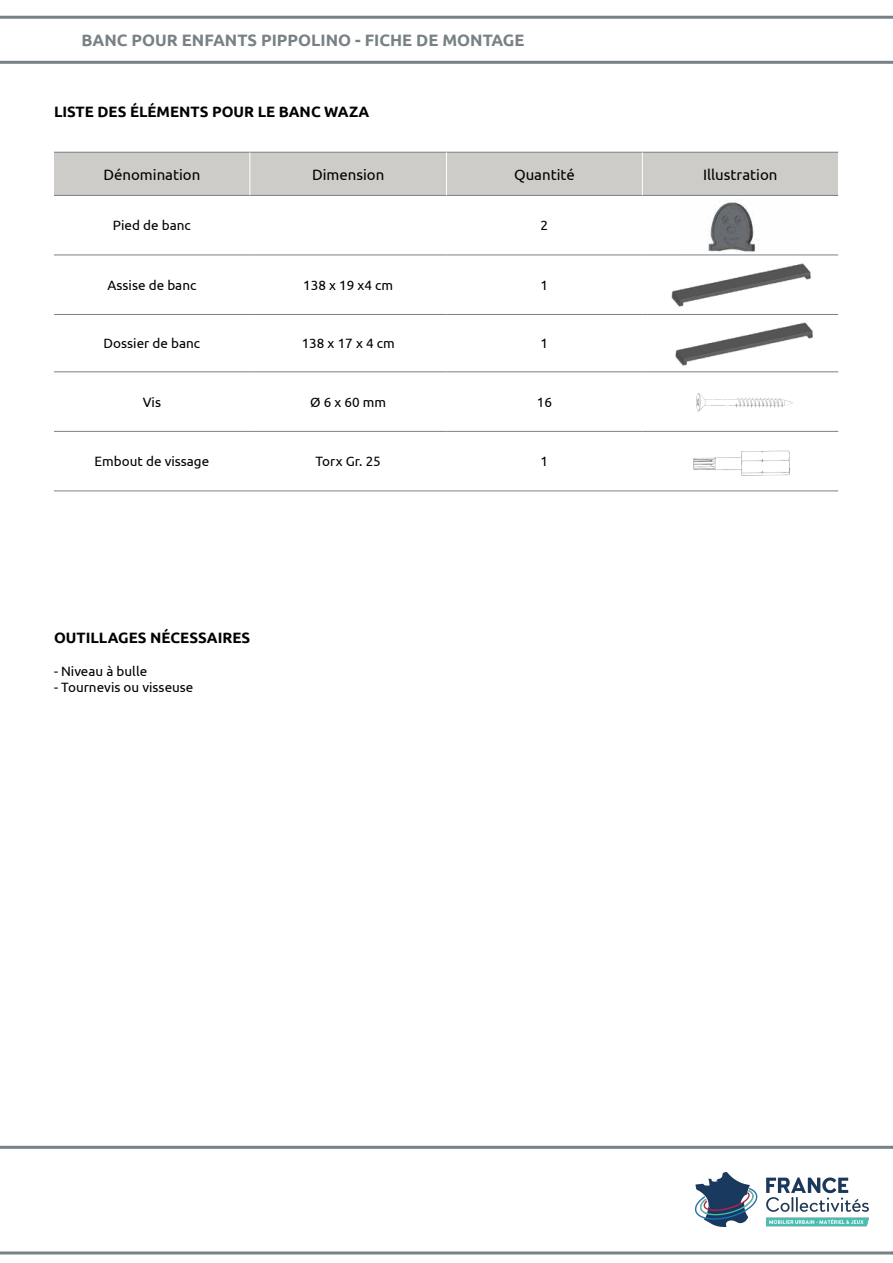
<style>
.page{position:relative;width:893px;height:1263px;background:#fff}
.page>*{position:absolute;margin:0;border:0;box-sizing:border-box;transform-origin:0 0}
.t1{font:700 16.5px "Ubuntu";color:#788186}
.t2{font:700 15px "Ubuntu";color:#000}
.t3{font:15px "Ubuntu";color:#000}
.t4{font:13.5px "Ubuntu";color:#000}
</style>
<div class="page">
<hr style="left:0;top:16px;width:893px;height:3px;background:#778186">
<hr style="left:0;top:61px;width:893px;height:3px;background:#778186">
<hr style="left:0;top:1251px;width:893px;height:3px;background:#778186">
<hr style="left:0;top:1146px;width:893px;height:3px;background:#778186">
<div style="left:54px;top:152px;width:196px;height:43px;background:#cdccc9"></div>
<div style="left:250px;top:153px;width:392px;height:42px;background:#cdccc9"></div>
<div style="left:642px;top:152px;width:196px;height:43px;background:#cdccc9"></div>
<hr style="left:54px;top:152px;width:196px;height:1px;background:#778186">
<hr style="left:250px;top:152px;width:196px;height:1px;background:#778186">
<hr style="left:446px;top:152px;width:196px;height:1px;background:#778186">
<hr style="left:642px;top:152px;width:196px;height:1px;background:#778186">
<hr style="left:54px;top:195px;width:196px;height:1px;background:#778186">
<hr style="left:250px;top:195px;width:196px;height:1px;background:#778186">
<hr style="left:446px;top:195px;width:196px;height:1px;background:#778186">
<hr style="left:642px;top:195px;width:196px;height:1px;background:#778186">
<hr style="left:54px;top:255px;width:196px;height:1px;background:#778186">
<hr style="left:250px;top:255px;width:196px;height:1px;background:#778186">
<hr style="left:446px;top:255px;width:196px;height:1px;background:#778186">
<hr style="left:642px;top:255px;width:196px;height:1px;background:#778186">
<hr style="left:54px;top:314px;width:196px;height:1px;background:#778186">
<hr style="left:250px;top:314px;width:196px;height:1px;background:#778186">
<hr style="left:446px;top:314px;width:196px;height:1px;background:#778186">
<hr style="left:642px;top:314px;width:196px;height:1px;background:#778186">
<hr style="left:54px;top:372px;width:196px;height:1px;background:#778186">
<hr style="left:250px;top:372px;width:196px;height:1px;background:#778186">
<hr style="left:446px;top:372px;width:196px;height:1px;background:#778186">
<hr style="left:642px;top:372px;width:196px;height:1px;background:#778186">
<hr style="left:54px;top:431px;width:196px;height:1px;background:#778186">
<hr style="left:250px;top:431px;width:196px;height:1px;background:#778186">
<hr style="left:446px;top:431px;width:196px;height:1px;background:#778186">
<hr style="left:642px;top:431px;width:196px;height:1px;background:#778186">
<hr style="left:54px;top:491px;width:196px;height:1px;background:#778186">
<hr style="left:250px;top:491px;width:196px;height:1px;background:#778186">
<hr style="left:446px;top:491px;width:196px;height:1px;background:#778186">
<hr style="left:642px;top:491px;width:196px;height:1px;background:#778186">
<hr style="left:249px;top:152px;width:1px;height:43px;background:#fff">
<hr style="left:446px;top:152px;width:1px;height:43px;background:#fff">
<hr style="left:642px;top:152px;width:1px;height:43px;background:#fff">
<img style="left:708px;top:202px;width:48px;height:50px">
<img style="left:671px;top:263px;width:140px;height:44px">
<img style="left:675px;top:322px;width:138px;height:44px">
<img style="left:696px;top:393px;width:97px;height:19px">
<img style="left:693px;top:450px;width:97px;height:26px">
<img style="left:696px;top:1172px;width:173px;height:55px">
<p class="t1" style="left:82px;top:30px;width:444px">BANC POUR ENFANTS PIPPOLINO - FICHE DE MONTAGE</p>
<p class="t2" style="left:54px;top:103px;width:317px">LISTE DES ÉLÉMENTS POUR LE BANC WAZA</p>
<p class="t3" style="left:103px;top:165px;width:98px">Dénomination</p>
<p class="t3" style="left:312px;top:165px;width:74px">Dimension</p>
<p class="t3" style="left:514px;top:165px;width:62px">Quantité</p>
<p class="t3" style="left:703px;top:165px;width:76px">Illustration</p>
<p class="t4" style="left:113px;top:217px;width:79px">Pied de banc</p>
<p class="t4" style="left:541px;top:217px;width:9px">2</p>
<p class="t4" style="left:107px;top:277px;width:90px">Assise de banc</p>
<p class="t4" style="left:303px;top:277px;width:91px">138 x 19 x4 cm</p>
<p class="t4" style="left:541px;top:277px;width:9px">1</p>
<p class="t4" style="left:104px;top:335px;width:98px">Dossier de banc</p>
<p class="t4" style="left:302px;top:335px;width:94px">138 x 17 x 4 cm</p>
<p class="t4" style="left:541px;top:335px;width:9px">1</p>
<p class="t4" style="left:143px;top:394px;width:20px">Vis</p>
<p class="t4" style="left:310px;top:394px;width:77px">Ø 6 x 60 mm</p>
<p class="t4" style="left:537px;top:394px;width:17px">16</p>
<p class="t4" style="left:95px;top:453px;width:116px">Embout de vissage</p>
<p class="t4" style="left:315px;top:453px;width:67px">Torx Gr. 25</p>
<p class="t4" style="left:541px;top:453px;width:9px">1</p>
<p class="t2" style="left:54px;top:629px;width:198px">OUTILLAGES NÉCESSAIRES</p>
<p class="t4" style="left:54px;top:662px;width:95px">- Niveau à bulle</p>
<p class="t4" style="left:54px;top:679px;width:141px">- Tournevis ou visseuse</p>
</div>
